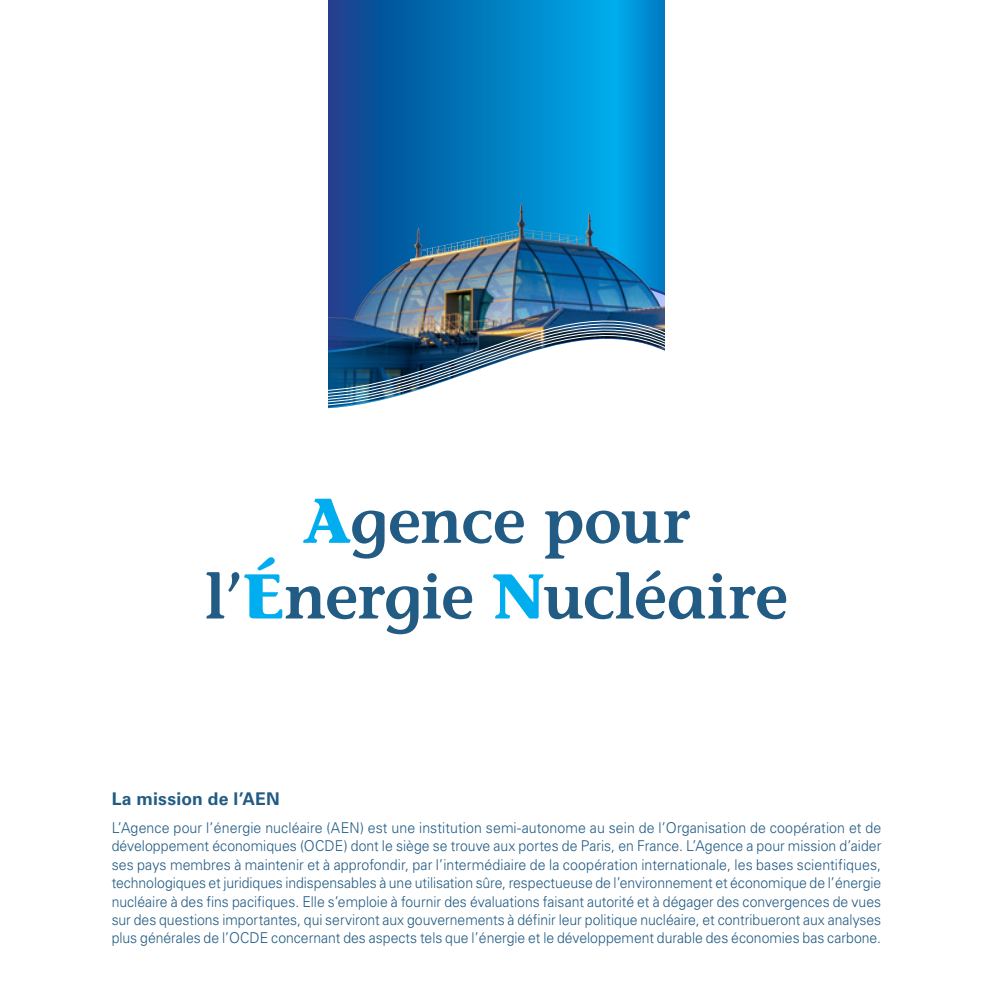
<style>
.page{position:relative;width:993px;height:993px;background:#fff}
.page>*{position:absolute;margin:0;border:0;box-sizing:border-box;transform-origin:0 0}
.t1{font:600 63px/75.6px "Stone Informal Std";letter-spacing:-.015em;color:#225b84;text-align:center}
._01_Titre_texte{font:700 17.5px "Univers LT Std";letter-spacing:.015em;color:#225b84}
._01_Texte_ss_alinéa{font:300 14.88px/18.4px "Univers LT Std";color:#225b84;text-align:justify;scale:.95 1}
.s1{font-weight:700;color:#00aeef}
</style>
<div class="page">
<img style="left:328px;top:0;width:337px;height:409px">
<p class="t1" style="left:205px;top:483px;width:585px"><span class="s1">A</span>gence pour l’<span class="s1">É</span>nergie <span class="s1">N</span>ucléaire</p>
<p class="_01_Titre_texte" style="left:112px;top:788px;width:169px">La mission de l’AEN</p>
<p class="_01_Texte_ss_alinéa" style="left:112px;top:818px;width:811px">L’Agence pour l’énergie nucléaire (AEN) est une institution semi-autonome au sein de l’Organisation de coopération et de développement économiques (OCDE) dont le siège se trouve aux portes de Paris, en France. L’Agence a pour mission d’aider ses pays membres à maintenir et à approfondir, par l’intermédiaire de la coopération internationale, les bases scientifiques, technologiques et juridiques indispensables à une utilisation sûre, respectueuse de l’environnement et économique de l’énergie nucléaire à des fins pacifiques. Elle s’emploie à fournir des évaluations faisant autorité et à dégager des convergences de vues sur des questions importantes, qui serviront aux gouvernements à définir leur politique nucléaire, et contribueront aux analyses plus générales de l’OCDE concernant des aspects tels que l’énergie et le développement durable des économies bas carbone.</p>
</div>
